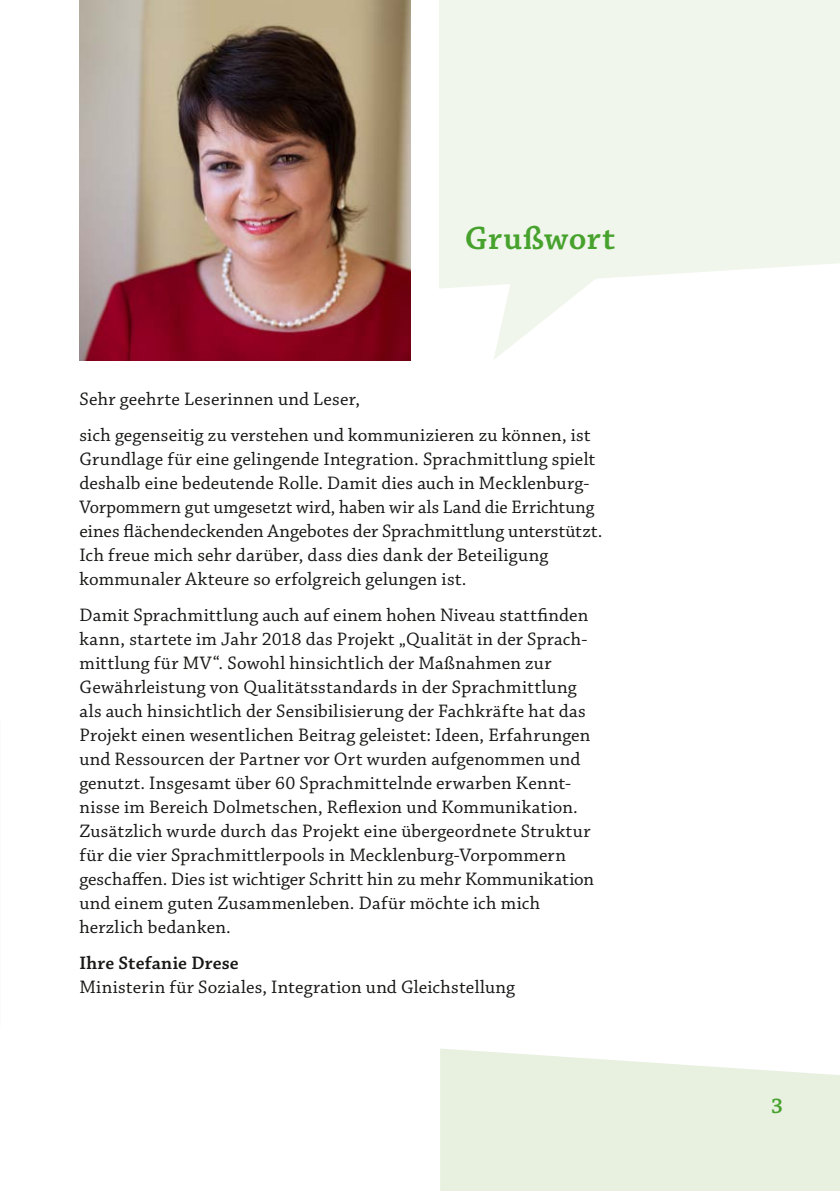
<style>
.page{position:relative;width:840px;height:1191px;background:#fff}
.page>*{position:absolute;margin:0;border:0;box-sizing:border-box;transform-origin:0 0}
.t1{font:600 34px "Chaparral Pro";letter-spacing:.015em;color:#46a22d}
.t2{font:600 22px "Chaparral Pro";color:#46a22d}
.t3{font:19px/24px "Chaparral Pro";letter-spacing:.01em;color:#181716}
.t4{font:600 19px "Chaparral Pro";letter-spacing:.01em;color:#181716}
</style>
<div class="page">
<div style="left:439px;top:0;width:400px;height:288px;background:#f0f6eb"></div>
<svg style="left:440px;top:1048px;width:399px;height:143px;background:#eaf1e3"></svg>
<img style="left:79px;top:0;width:331px;height:360px">
<svg style="left:493px;top:273px;width:109px;height:86px"></svg>
<h1 class="t1" style="left:464px;top:219px;width:152px">Grußwort</h1>
<p class="t3" style="left:79px;top:381px;width:512px;line-height:36px">Sehr geehrte Leserinnen und Leser,<br>sich gegenseitig zu verstehen und kommunizieren zu können, ist</p>
<p class="t3" style="left:79px;top:447px;width:521px">Grundlage für eine gelingende Integration. Sprachmittlung spielt deshalb eine bedeutende Rolle. Damit dies auch in Mecklenburg-Vorpommern gut umgesetzt wird, haben wir als Land die Errichtung eines flächendeckenden Angebotes der Sprachmittlung unterstützt.<br>Ich freue mich sehr darüber, dass dies dank der Beteiligung kommunaler Akteure so erfolgreich gelungen ist.</p>
<p class="t3" style="left:79px;top:603px;width:516px">Damit Sprachmittlung auch auf einem hohen Niveau stattfinden kann, startete im Jahr 2018 das Projekt „Qualität in der Sprach&shy;mittlung für MV“. Sowohl hinsichtlich der Maßnahmen zur Gewährleistung von Qualitätsstandards in der Sprachmittlung als auch hinsichtlich der Sensibilisierung der Fachkräfte hat das Projekt einen wesentlichen Beitrag geleistet: Ideen, Erfahrungen und Ressourcen der Partner vor Ort wurden aufgenommen und genutzt. Insgesamt über 60 Sprachmittelnde erwarben Kennt&shy;nisse im Bereich Dolmetschen, Reflexion und Kommunikation.<br>Zusätzlich wurde durch das Projekt eine übergeordnete Struktur für die vier Sprachmittlerpools in Mecklenburg-Vorpommern geschaffen. Dies ist wichtiger Schritt hin zu mehr Kommunikation und einem guten Zusammenleben. Dafür möchte ich mich herzlich bedanken.</p>
<p class="t4" style="left:79px;top:952px;width:161px">Ihre Stefanie Drese</p>
<p class="t3" style="left:79px;top:975px;width:437px">Ministerin für Soziales, Integration und Gleichstellung</p>
<p class="t2" style="left:770px;top:1093px;width:13px">3</p>
</div>
